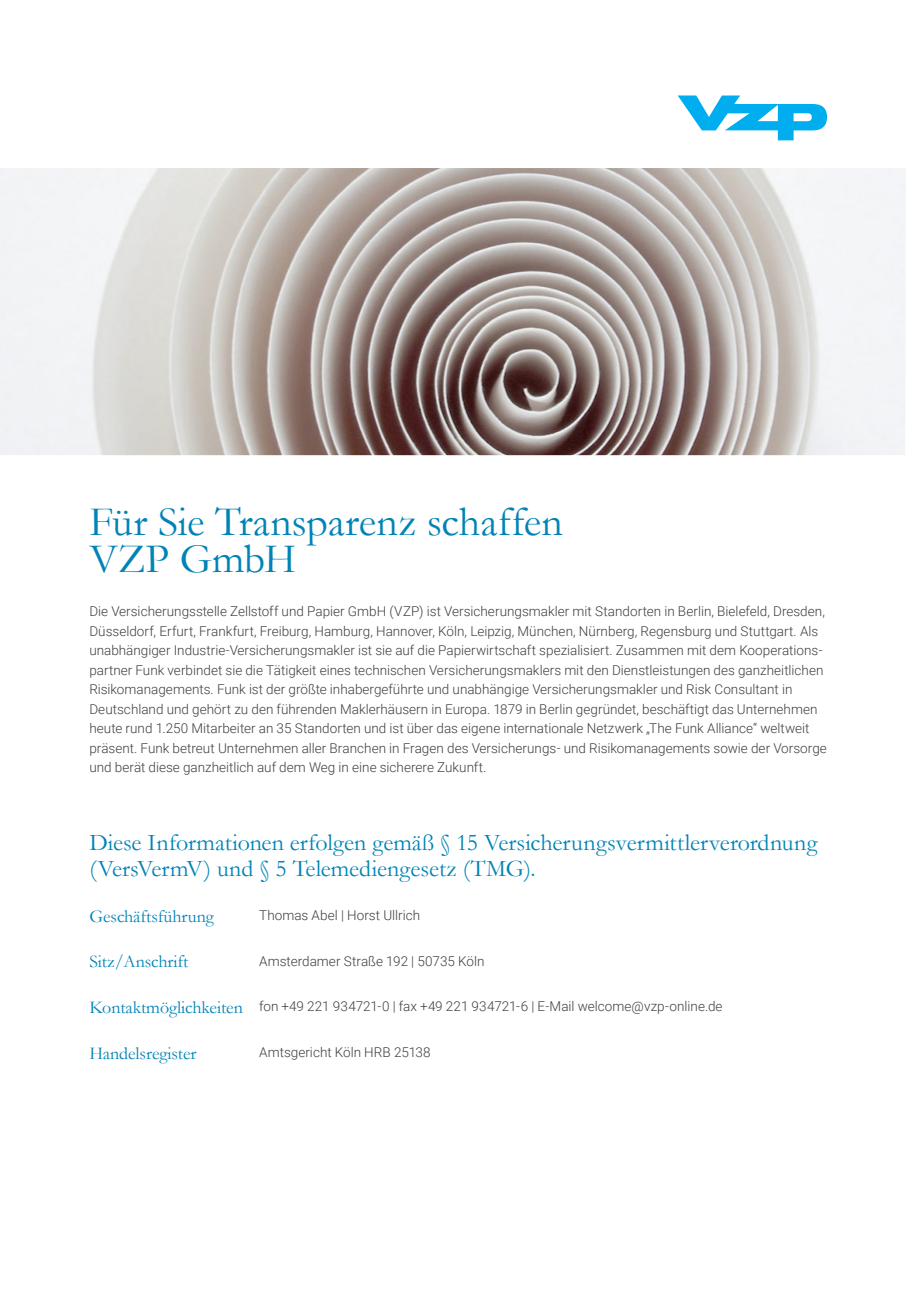
<style>
.page{position:relative;width:919px;height:1289px;background:#fff}
.page>*{position:absolute;margin:0;border:0;box-sizing:border-box;transform-origin:0 0}
.Headline_1__Zeile{font:42px "Garamond";letter-spacing:-.005em;color:#0083b6}
.Headline_2__Zeile{font:42px "Garamond";color:#0083b6}
.Headline_1__Zeile-2{font:24px/25.5px "Garamond";color:#0083b6}
.Subline_2__Grades{font:18px "Garamond";letter-spacing:-.005em;color:#0083b6}
.Fließtext{font:300 13.5px/19.5px "Roboto";color:#3e3e3f}
</style>
<div class="page">
<img style="left:0;top:168px;width:905px;height:287px">
<svg style="left:677px;top:95px;width:150px;height:45px"></svg>
<p class="Headline_1__Zeile" style="left:89px;top:493px;width:475px">Für Sie Transparenz schaffen</p>
<p class="Headline_2__Zeile" style="left:89px;top:531px;width:208px">VZP GmbH</p>
<p class="Fließtext" style="left:89px;top:601px;width:739px">Die Versicherungsstelle Zellstoff und Papier GmbH (VZP) ist Versicherungsmakler mit Standorten in Berlin, Bielefeld, Dresden, Düsseldorf, Erfurt, Frankfurt, Freiburg, Hamburg, Hannover, Köln, Leipzig, München, Nürnberg, Regensburg und Stuttgart. Als unabhängiger Industrie-Versicherungsmakler ist sie auf die Papierwirtschaft spezialisiert. Zusammen mit dem Kooperations&shy;partner Funk verbindet sie die Tätigkeit eines technischen Versicherungsmaklers mit den Dienstleistungen des ganzheitlichen Risikomanagements. Funk ist der größte inhabergeführte und unabhängige Versicherungsmakler und Risk Consultant in Deutschland und gehört zu den führenden Maklerhäusern in Europa. 1879 in Berlin gegründet, beschäftigt das Unternehmen heute rund 1.250 Mitarbeiter an 35 Standorten und ist über das eigene internationale Netzwerk „The Funk Alliance“ weltweit präsent. Funk betreut Unternehmen aller Branchen in Fragen des Versicherungs- und Risikomanagements sowie der Vorsorge und berät diese ganzheitlich auf dem Weg in eine sicherere Zukunft.</p>
<p class="Headline_1__Zeile-2" style="left:89px;top:829px;width:729px">Diese Informationen erfolgen gemäß § 15 Versicherungsvermittlerverordnung (VersVermV) und § 5 Telemediengesetz (TMG).</p>
<p class="Subline_2__Grades" style="left:89px;top:903px;width:126px">Geschäftsführung</p>
<p class="Fließtext" style="left:259px;top:904px;width:163px">Thomas Abel | Horst Ullrich</p>
<p class="Subline_2__Grades" style="left:89px;top:949px;width:101px">Sitz/Anschrift</p>
<p class="Fließtext" style="left:259px;top:950px;width:227px">Amsterdamer Straße 192 | 50735 Köln</p>
<p class="Subline_2__Grades" style="left:89px;top:995px;width:155px">Kontaktmöglichkeiten</p>
<p class="Fließtext" style="left:259px;top:996px;width:465px">fon +49 221 934721-0 | fax +49 221 934721-6 | E-Mail welcome@vzp-online.de</p>
<p class="Subline_2__Grades" style="left:89px;top:1041px;width:109px">Handelsregister</p>
<p class="Fließtext" style="left:259px;top:1042px;width:173px">Amtsgericht Köln HRB 25138</p>
</div>
